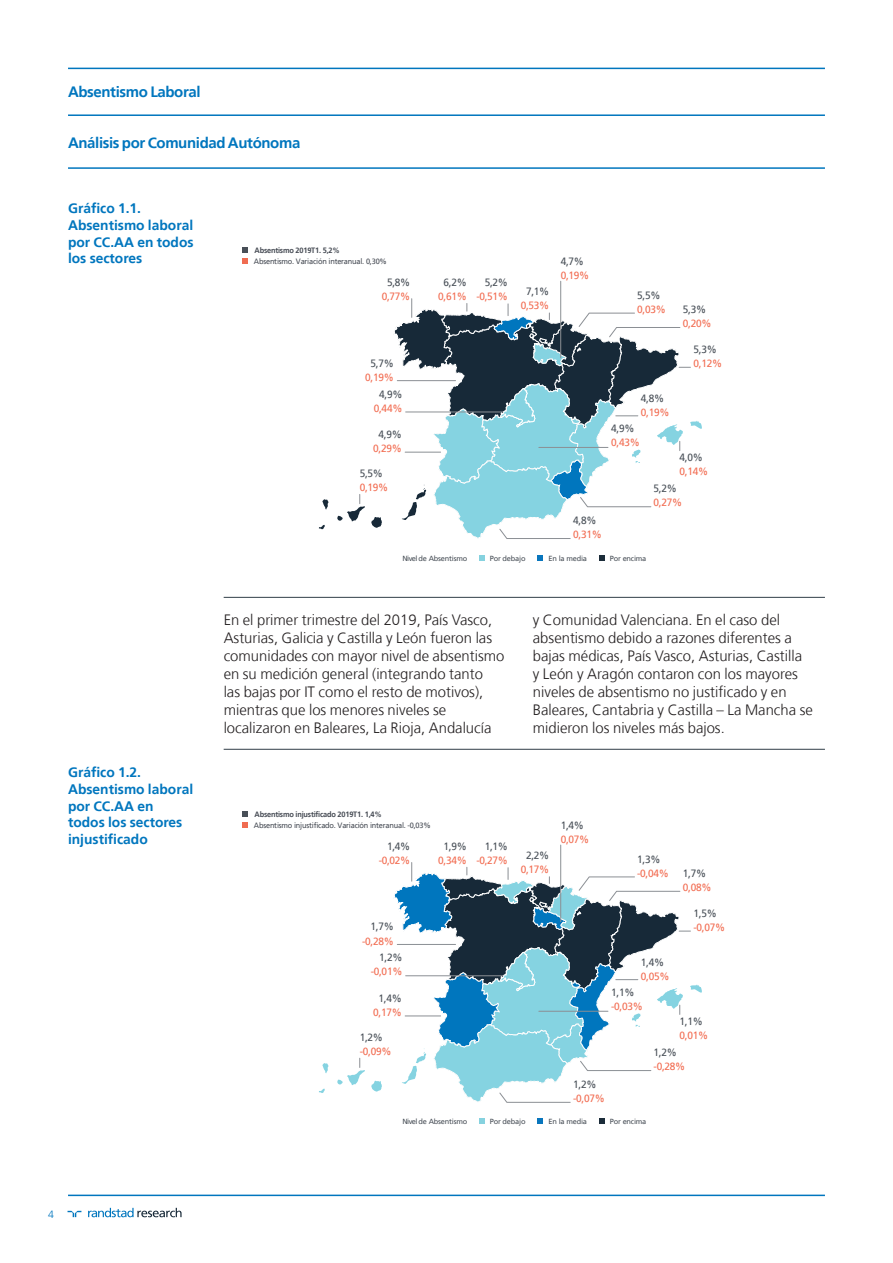
<style>
.page{position:relative;width:893px;height:1263px;background:#fff}
.page>*{position:absolute;margin:0;border:0;box-sizing:border-box;transform-origin:0 0}
.Texto_corrido{font:300 15px/18px "Frutiger";color:#231f20}
.t1{font:700 15px "Frutiger";letter-spacing:-.025em;color:#0076be}
.Texto_corrido-2{font:700 13.8px/16.5px "Frutiger";color:#0076be;text-align:justify}
.t2{font:10.65px/14.1px "Frutiger";letter-spacing:-.025em;color:#f26c51;scale:.95 1}
.t3{font:300 10.5px "Frutiger";color:#0076be}
.t4{font:7.8px "Frutiger";letter-spacing:-.025em;color:#464b54;scale:.95 1}
.t5{font:700 7.8px "Frutiger";letter-spacing:-.025em;color:#464b54;scale:.95 1}
.t6{font:7.35px "Frutiger";letter-spacing:-.025em;color:#484f57}
.s1{color:#484f57}
</style>
<div class="page">
<svg style="left:68px;top:1208px;width:114px;height:9px"></svg>
<hr style="left:68px;top:1194px;width:757px;height:2px;background:#0076be">
<hr style="left:68px;top:68px;width:757px;height:1px;background:#0076be">
<hr style="left:68px;top:114px;width:757px;height:2px;background:#0076be">
<hr style="left:68px;top:167px;width:757px;height:2px;background:#0076be">
<svg style="left:242px;top:247px;width:6px;height:17px"></svg>
<hr style="left:560px;top:281px;width:1px;height:77px;background:#8b8f94">
<svg style="left:319px;top:299px;width:383px;height:240px"></svg>
<svg style="left:479px;top:555px;width:5px;height:5px"></svg>
<svg style="left:537px;top:555px;width:6px;height:5px"></svg>
<svg style="left:599px;top:555px;width:5px;height:5px"></svg>
<svg style="left:242px;top:811px;width:6px;height:17px"></svg>
<hr style="left:560px;top:845px;width:1px;height:77px;background:#8b8f94">
<svg style="left:319px;top:862px;width:383px;height:241px"></svg>
<svg style="left:479px;top:1118px;width:5px;height:6px"></svg>
<svg style="left:537px;top:1118px;width:6px;height:6px"></svg>
<svg style="left:599px;top:1118px;width:5px;height:6px"></svg>
<hr style="left:224px;top:749px;width:601px;height:1px;background:#313e48">
<hr style="left:224px;top:597px;width:601px;height:1px;background:#313e48">
<p class="t1" style="left:68px;top:85px;width:134px">Absentismo Laboral</p>
<p class="t1" style="left:68px;top:136px;width:234px">Análisis por Comunidad Autónoma</p>
<p class="Texto_corrido-2" style="left:68px;top:201px;width:75px">Gráfico 1.1.</p>
<p class="Texto_corrido-2" style="left:68px;top:218px;width:127px">Absentismo laboral por CC.AA en todos los sectores</p>
<p class="t5" style="left:255px;top:247px;width:91px">Absentismo 2019T1. 5,2%</p>
<p class="t4" style="left:254px;top:258px;width:142px">Absentismo. Variación interanual. 0,30%</p>
<p class="t2" style="left:382px;top:276px;width:32px;text-align:center"><span class="s1">5,8%<br></span>0,77%</p>
<p class="t2" style="left:365px;top:356px;width:32px;text-align:center"><span class="s1">5,7%<br></span>0,19%</p>
<p class="t2" style="left:374px;top:387px;width:32px;text-align:center"><span class="s1">4,9%<br></span>0,44%</p>
<p class="t2" style="left:373px;top:428px;width:32px;text-align:center"><span class="s1">4,9%<br></span>0,29%</p>
<p class="t2" style="left:360px;top:467px;width:32px"><span class="s1">5,5%<br></span>0,19%</p>
<p class="t2" style="left:438px;top:276px;width:32px;text-align:center"><span class="s1">6,2%<br></span>0,61%</p>
<p class="t2" style="left:476px;top:276px;width:35px;text-align:right"><span class="s1">5,2% </span>-0,51%</p>
<p class="t2" style="left:521px;top:285px;width:32px;text-align:center"><span class="s1">7,1%<br></span>0,53%</p>
<p class="t2" style="left:561px;top:255px;width:32px"><span class="s1">4,7%<br></span>0,19%</p>
<p class="t2" style="left:573px;top:514px;width:32px"><span class="s1">4,8%<br></span>0,31%</p>
<p class="t2" style="left:637px;top:288px;width:32px"><span class="s1">5,5%<br></span>0,03%</p>
<p class="t2" style="left:641px;top:392px;width:32px"><span class="s1">4,8%<br></span>0,19%</p>
<p class="t2" style="left:611px;top:422px;width:32px"><span class="s1">4,9%<br></span>0,43%</p>
<p class="t2" style="left:683px;top:303px;width:32px"><span class="s1">5,3%<br></span>0,20%</p>
<p class="t2" style="left:693px;top:343px;width:32px"><span class="s1">5,3%<br></span>0,12%</p>
<p class="t2" style="left:680px;top:451px;width:32px"><span class="s1">4,0%<br></span>0,14%</p>
<p class="t2" style="left:654px;top:482px;width:32px"><span class="s1">5,2%<br></span>0,27%</p>
<p class="t6" style="left:402px;top:555px;width:66px">Nivel de Absentismo</p>
<p class="t6" style="left:490px;top:555px;width:37px">Por debajo</p>
<p class="t6" style="left:549px;top:555px;width:40px">En la media</p>
<p class="t6" style="left:610px;top:555px;width:38px">Por encima</p>
<p class="Texto_corrido-2" style="left:68px;top:765px;width:75px">Gráfico 1.2.</p>
<p class="Texto_corrido-2" style="left:68px;top:782px;width:127px;text-align:left">Absentismo laboral por CC.AA en todos los sectores injustificado</p>
<p class="Texto_corrido" style="left:224px;top:612px;width:282px">En el primer trimestre del 2019, País Vasco, Asturias, Galicia y Castilla y León fueron las comunidades con mayor nivel de absentismo en su medición general (integrando tanto<br>las bajas por IT como el resto de motivos), mientras que los menores niveles se localizaron en Baleares, La Rioja, Andalucía</p>
<p class="Texto_corrido" style="left:533px;top:612px;width:282px">y Comunidad Valenciana. En el caso del absentismo debido a razones diferentes a bajas médicas, País Vasco, Asturias, Castilla<br>y León y Aragón contaron con los mayores niveles de absentismo no justificado y en Baleares, Cantabria y Castilla – La Mancha se midieron los niveles más bajos.</p>
<p class="t5" style="left:255px;top:811px;width:135px">Absentismo injustificado 2019T1. 1,4%</p>
<p class="t4" style="left:254px;top:822px;width:188px">Absentismo injustificado. Variación interanual. -0,03%</p>
<p class="t2" style="left:379px;top:840px;width:35px;text-align:right"><span class="s1">1,4% </span>-0,02%</p>
<p class="t2" style="left:438px;top:840px;width:32px;text-align:center"><span class="s1">1,9%<br></span>0,34%</p>
<p class="t2" style="left:476px;top:840px;width:35px;text-align:right"><span class="s1">1,1% </span>-0,27%</p>
<p class="t2" style="left:362px;top:920px;width:35px;text-align:right"><span class="s1">1,7% </span>-0,28%</p>
<p class="t2" style="left:371px;top:951px;width:35px;text-align:right"><span class="s1">1,2% </span>-0,01%</p>
<p class="t2" style="left:373px;top:992px;width:32px;text-align:center"><span class="s1">1,4%<br></span>0,17%</p>
<p class="t2" style="left:360px;top:1031px;width:35px"><span class="s1">1,2% </span>-0,09%</p>
<p class="t2" style="left:521px;top:848px;width:32px;text-align:center"><span class="s1">2,2%<br></span>0,17%</p>
<p class="t2" style="left:561px;top:819px;width:32px"><span class="s1">1,4%<br></span>0,07%</p>
<p class="t2" style="left:637px;top:852px;width:35px"><span class="s1">1,3% </span>-0,04%</p>
<p class="t2" style="left:641px;top:956px;width:32px"><span class="s1">1,4%<br></span>0,05%</p>
<p class="t2" style="left:611px;top:986px;width:35px"><span class="s1">1,1% </span>-0,03%</p>
<p class="t2" style="left:683px;top:866px;width:32px"><span class="s1">1,7%<br></span>0,08%</p>
<p class="t2" style="left:693px;top:907px;width:35px"><span class="s1">1,5% </span>-0,07%</p>
<p class="t2" style="left:680px;top:1015px;width:32px"><span class="s1">1,1%<br></span>0,01%</p>
<p class="t2" style="left:654px;top:1045px;width:35px"><span class="s1">1,2% </span>-0,28%</p>
<p class="t2" style="left:573px;top:1078px;width:35px"><span class="s1">1,2% </span>-0,07%</p>
<p class="t6" style="left:402px;top:1118px;width:66px">Nivel de Absentismo</p>
<p class="t6" style="left:490px;top:1118px;width:37px">Por debajo</p>
<p class="t6" style="left:549px;top:1118px;width:40px">En la media</p>
<p class="t6" style="left:610px;top:1118px;width:38px">Por encima</p>
<p class="t3" style="left:48px;top:1210px;width:7px">4</p>
</div>
